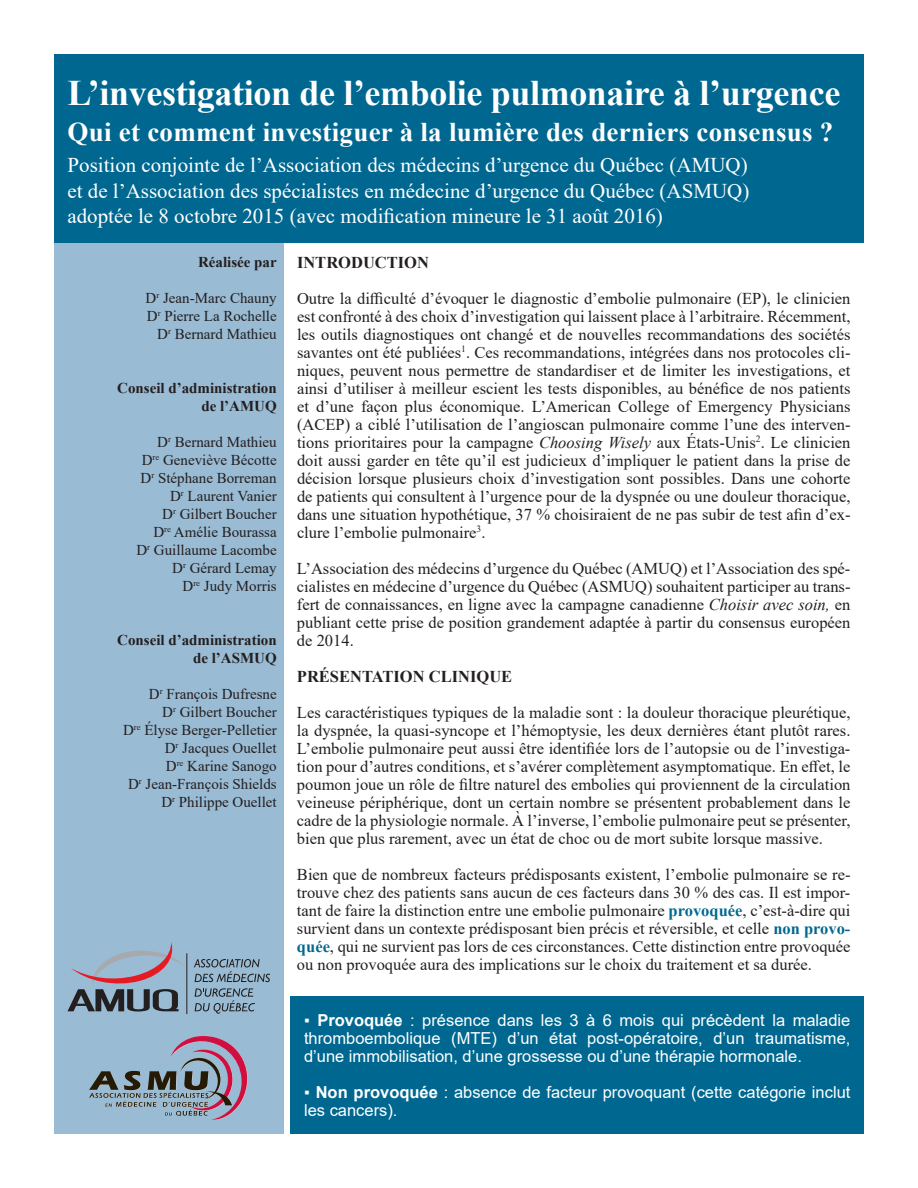
<style>
.page{position:relative;width:918px;height:1188px;background:#fff}
.page>*{position:absolute;margin:0;border:0;box-sizing:border-box;transform-origin:0 0}
.t1{font:700 36px "Times New Roman";letter-spacing:-.01em;color:#fff}
.t2{font:700 27px "Times New Roman";letter-spacing:.01em;color:#fff}
.t3{font:21px/25.2px "Times New Roman";color:#fff;text-align:justify}
.t4{font:16.5px/18px "Times New Roman";color:#231f20;text-align:justify}
.t5{font:16.5px/18px "Arial";color:#fff;text-align:justify}
.t6{font:700 16.5px "Times New Roman";color:#231f20}
.t7{font:15px/18px "Times New Roman";color:#231f20;text-align:right}
.t8{font:700 15px/18px "Times New Roman";color:#231f20;text-align:right}
.s1{font-style:italic}
.s2{font-weight:700;color:#006890}
.s3{font-weight:700}
</style>
<div class="page">
<div style="left:54px;top:54px;width:810px;height:189px;background:#006890"></div>
<div style="left:54px;top:243px;width:230px;height:891px;background:#99bbd3"></div>
<svg style="left:194px;top:959px;width:76px;height:23px"></svg>
<svg style="left:195px;top:988px;width:60px;height:26px"></svg>
<hr style="left:187px;top:953px;width:1px;height:61px;background:#231f20">
<svg style="left:68px;top:942px;width:117px;height:70px"></svg>
<svg style="left:89px;top:1036px;width:159px;height:84px"></svg>
<div style="left:291px;top:997px;width:573px;height:137px;background:#006890"></div>
<h1 class="t1" style="left:68px;top:67px;width:775px">L’investigation de l’embolie pulmonaire à l’urgence</h1>
<h2 class="t2" style="left:68px;top:113px;width:767px">Qui et comment investiguer à la lumière des derniers consensus ?</h2>
<p class="t3" style="left:68px;top:152px;width:683px">Position conjointe de l’Association des médecins d’urgence du Québec (AMUQ) et de l’Association des spécialistes en médecine d’urgence du Québec (ASMUQ) adoptée le 8 octobre 2015 (avec modification mineure le 31 août 2016)</p>
<p class="t8" style="left:198px;top:253px;width:80px">Réalisée par</p>
<p class="t7" style="left:146px;top:289px;width:133px">D<sup>r</sup> Jean-Marc Chauny<br>D<sup>r</sup> Pierre La Rochelle<br>D<sup>r</sup> Bernard Mathieu</p>
<p class="t6" style="left:297px;top:251px;width:133px">INTRODUCTION</p>
<p class="t4" style="left:297px;top:289px;width:555px">Outre la difficulté d’évoquer le diagnostic d’embolie pulmonaire (EP), le clinicien est confronté à des choix d’investigation qui laissent place à l’arbitraire. Récemment, les outils diagnostiques ont changé et de nouvelles recommandations des sociétés savantes ont été publiées<sup>1</sup>. Ces recommandations, intégrées dans nos protocoles cli&shy;niques, peuvent nous permettre de standardiser et de limiter les investigations, et ainsi d’utiliser à meilleur escient les tests disponibles, au bénéfice de nos patients et d’une façon plus économique. L’American College of Emergency Physicians (ACEP) a ciblé l’utilisation de l’angioscan pulmonaire comme l’une des interven&shy;tions prioritaires pour la campagne <span class="s1">Choosing Wisely</span> aux États-Unis<sup>2</sup>. Le clinicien doit aussi garder en tête qu’il est judicieux d’impliquer le patient dans la prise de décision lorsque plusieurs choix d’investigation sont possibles. Dans une cohorte de patients qui consultent à l’urgence pour de la dyspnée ou une douleur thoracique, dans une situation hypothétique, 37 % choisiraient de ne pas subir de test afin d’ex&shy;clure l’embolie pulmonaire<sup>3</sup>.</p>
<p class="t4" style="left:297px;top:559px;width:555px">L’Association des médecins d’urgence du Québec (AMUQ) et l’Association des spé&shy;cialistes en médecine d’urgence du Québec (ASMUQ) souhaitent participer au trans&shy;fert de connaissances, en ligne avec la campagne canadienne <span class="s1">Choisir avec soin,</span> en publiant cette prise de position grandement adaptée à partir du consensus européen de 2014.</p>
<p class="t6" style="left:297px;top:665px;width:217px">PRÉSENTATION CLINIQUE</p>
<p class="t4" style="left:297px;top:703px;width:555px">Les caractéristiques typiques de la maladie sont : la douleur thoracique pleurétique, la dyspnée, la quasi-syncope et l’hémoptysie, les deux dernières étant plutôt rares.<br>L’embolie pulmonaire peut aussi être identifiée lors de l’autopsie ou de l’investiga&shy;tion pour d’autres conditions, et s’avérer complètement asymptomatique. En effet, le poumon joue un rôle de filtre naturel des embolies qui proviennent de la circulation veineuse périphérique, dont un certain nombre se présentent probablement dans le cadre de la physiologie normale. À l’inverse, l’embolie pulmonaire peut se présenter, bien que plus rarement, avec un état de choc ou de mort subite lorsque massive.</p>
<p class="t4" style="left:297px;top:865px;width:555px">Bien que de nombreux facteurs prédisposants existent, l’embolie pulmonaire se re&shy;trouve chez des patients sans aucun de ces facteurs dans 30 % des cas. Il est impor&shy;tant de faire la distinction entre une embolie pulmonaire <span class="s2">provoquée</span>, c’est-à-dire qui survient dans un contexte prédisposant bien précis et réversible, et celle <span class="s2">non provo&shy;quée</span>, qui ne survient pas lors de ces circonstances. Cette distinction entre provoquée ou non provoquée aura des implications sur le choix du traitement et sa durée.</p>
<p class="t8" style="left:117px;top:379px;width:161px">Conseil d’administration de l’AMUQ</p>
<p class="t7" style="left:136px;top:433px;width:142px">D<sup>r</sup> Bernard Mathieu<br>D<sup>re</sup> Geneviève Bécotte<br>D<sup>r</sup> Stéphane Borreman<br>D<sup>r</sup> Laurent Vanier<br>D<sup>r</sup> Gilbert Boucher<br>D<sup>re</sup> Amélie Bourassa<br>D<sup>r</sup> Guillaume Lacombe<br>D<sup>r</sup> Gérard Lemay<br>D<sup>re</sup> Judy Morris</p>
<p class="t8" style="left:117px;top:631px;width:161px">Conseil d’administration de l’ASMUQ</p>
<p class="t7" style="left:123px;top:685px;width:155px">D<sup>r</sup> François Dufresne<br>D<sup>r</sup> Gilbert Boucher<br>D<sup>re</sup> Élyse Berger-Pelletier<br>D<sup>r</sup> Jacques Ouellet<br>D<sup>re</sup> Karine Sanogo<br>D<sup>r</sup> Jean-François Shields<br>D<sup>r</sup> Philippe Ouellet</p>
<p class="t5" style="left:304px;top:1012px;width:548px">▪ <span class="s3">Provoquée</span> : présence dans les 3 à 6 mois qui précèdent la maladie thromboembolique (MTE) d’un état post-opératoire, d’un traumatisme, d’une immobilisation, d’une grossesse ou d’une thérapie hormonale.</p>
<p class="t5" style="left:304px;top:1084px;width:548px">▪ <span class="s3">Non provoquée</span> : absence de facteur provoquant (cette catégorie inclut les cancers).</p>
</div>
